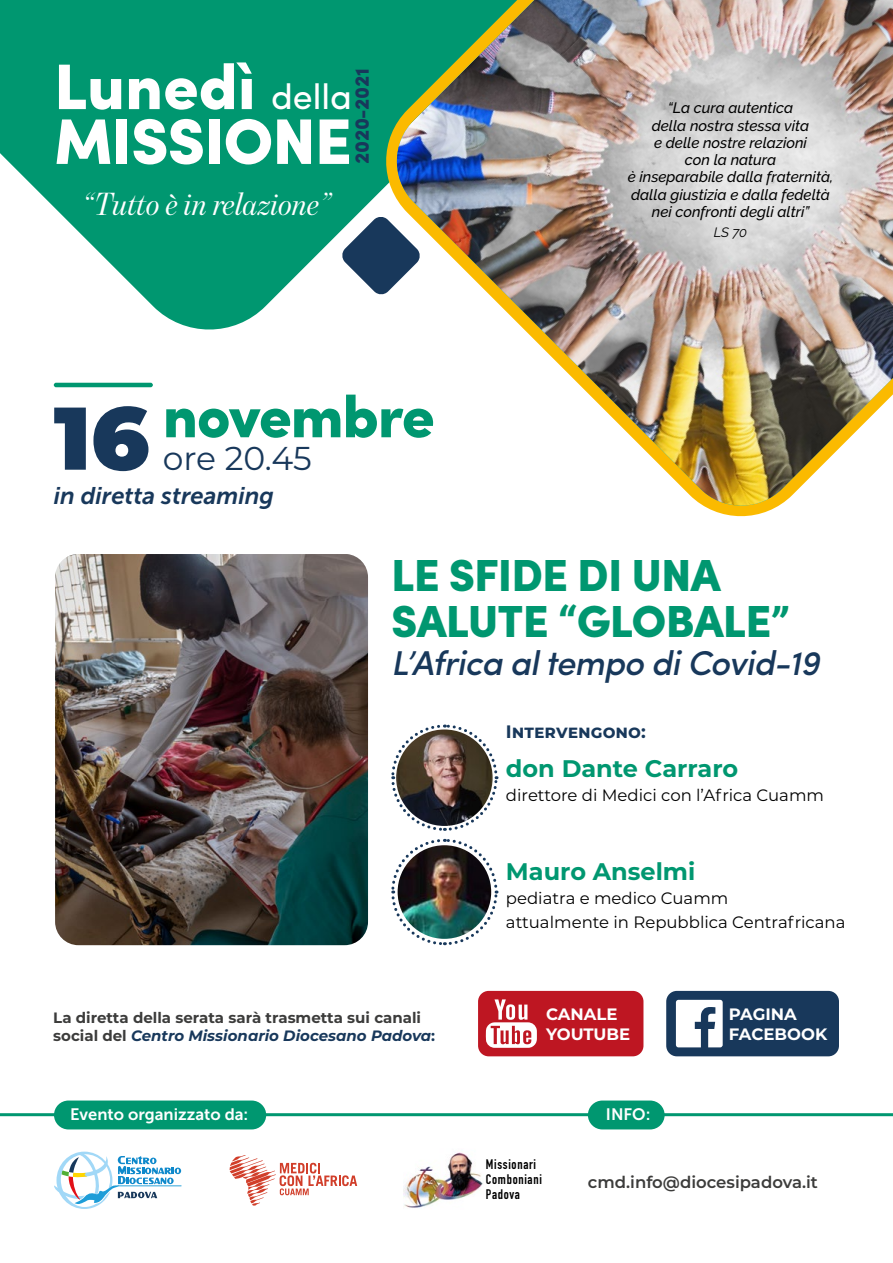
<style>
.page{position:relative;width:893px;height:1263px;background:#fff}
.page>*{position:absolute;margin:0;border:0;box-sizing:border-box;transform-origin:0 0}
.t1{font:900 64.5px/54.8px "Sofia Pro";letter-spacing:-.02em;color:#fff}
.t2{font:900 60px "Sofia Pro";letter-spacing:-.02em;color:#009770}
.t3{font:900 45px/46.5px "Sofia Pro";letter-spacing:-.02em;color:#009770}
.t4{font:italic 500 34.5px "Sofia Pro";letter-spacing:-.02em;color:#18385b}
.t5{font:33px "Montserrat";letter-spacing:-.005em;color:#18385b}
.t6{font:italic 32.55px "Benton Mod Disp";color:#fff}
.t7{font:700 24px "Montserrat";color:#009770}
.t8{font:italic 24px "Museo Sans 700";color:#18385b}
.t9{font:900 19.95px "Sofia Pro";letter-spacing:-.02em;color:#18385b}
.t10{font:700 18px "Montserrat";color:#18385b}
.t11{font:16.5px/24px "Montserrat";color:#000}
.t12{font:700 16.5px/19.8px "Montserrat";color:#fff}
.t13{font:16.5px "Museo Sans 700";color:#fff}
.t14{font:600 16.5px "Montserrat";color:#3c3c3b}
.t15{font:italic 500 15px/17.2px "Raleway";color:#000;text-align:center}
.t16{font:700 15px/18px "Montserrat";color:#3c3c3b}
.t17{font:700 13.65px/15px "DIN Condensed";letter-spacing:.05em;color:#000}
.t18{font:italic 13.5px "Raleway";color:#000}
.s1{font-weight:400;font-size:35.7px}
.s2{font-family:"Montserrat";font-size:88.8px;color:#18385b}
.s3{font-style:italic;color:#18385b}
.s4{color:#18385b}
</style>
<div class="page">
<svg style="left:0;top:0;width:379px;height:330px;fill:#009770"></svg>
<svg style="left:379px;top:0;width:389px;height:517px"></svg>
<hr style="left:54px;top:383px;width:99px;height:4px;background:#009770;border-radius:2px">
<div style="left:54px;top:1100px;width:212px;height:29px;background:#009770;border-radius:14px"></div>
<div style="left:588px;top:1100px;width:77px;height:29px;background:#009770;border-radius:14px"></div>
<hr style="left:117px;top:1185px;width:65px;height:1px;background:#1d9dd8">
<svg style="left:54px;top:1151px;width:127px;height:58px"></svg>
<img style="left:404px;top:1152px;width:79px;height:56px">
<svg style="left:230px;top:1155px;width:127px;height:50px"></svg>
<hr style="left:261px;top:1113px;width:334px;height:3px;background:#009770">
<hr style="left:0;top:1113px;width:70px;height:3px;background:#009770">
<hr style="left:662px;top:1113px;width:231px;height:3px;background:#009770">
<img style="left:391px;top:0;width:502px;height:511px">
<img style="left:55px;top:554px;width:313px;height:391px">
<div style="left:666px;top:991px;width:173px;height:65px;background:#18385b;border-radius:11px"></div>
<svg style="left:676px;top:1000px;width:47px;height:47px"></svg>
<div style="left:478px;top:991px;width:165px;height:65px;background:#be1622;border-radius:11px"></div>
<svg style="left:486px;top:999px;width:51px;height:49px"></svg>
<img style="left:391px;top:724px;width:108px;height:222px">
<h1 class="t1" style="left:54px;top:55px;width:300px">Lunedì <span class="s1">della<br></span>MISSIONE</h1>
<h3 class="t9" style="left:346px;top:164px;width:97px;rotate:-90deg">2020-2021</h3>
<h3 class="t6" style="left:83px;top:185px;width:251px">“Tutto è in relazione”</h3>
<h2 class="t2" style="left:54px;top:369px;width:382px"><span class="s2">16</span> novembre</h2>
<h3 class="t5" style="left:163px;top:436px;width:151px">ore 20.45</h3>
<h3 class="t8" style="left:54px;top:482px;width:222px">in diretta streaming</h3>
<p class="t15" style="left:628px;top:99px;width:207px">“La cura autentica<br>della nostra stessa vita<br>e delle nostre relazioni<br>con la natura<br>è inseparabile dalla fraternità, dalla giustizia e dalla fedeltà nei confronti degli altri”</p>
<p class="t18" style="left:714px;top:224px;width:35px">LS 70</p>
<h3 class="t3" style="left:391px;top:549px;width:400px">LE SFIDE DI UNA<br>SALUTE “GLOBALE”</h3>
<h3 class="t4" style="left:391px;top:637px;width:430px">L’Africa al tempo di Covid-19</h3>
<p class="t10" style="left:506px;top:719px;width:141px">Intervengono:</p>
<h3 class="t7" style="left:506px;top:751px;width:234px">don Dante Carraro</h3>
<p class="t11" style="left:506px;top:783px;width:320px">direttore di Medici con l’Africa Cuamm</p>
<p class="t16" style="left:53px;top:1008px;width:383px">La diretta della serata sarà trasmetta sui canali social del <span class="s3">Centro Missionario Diocesano Padova</span><span class="s4">:</span></p>
<h3 class="t7" style="left:506px;top:854px;width:191px">Mauro Anselmi</h3>
<p class="t11" style="left:506px;top:885px;width:341px">pediatra e medico Cuamm<br>attualmente in Repubblica Centrafricana</p>
<p class="t12" style="left:546px;top:1004px;width:86px">CANALE<br>YOUTUBE</p>
<p class="t12" style="left:729px;top:1004px;width:100px">PAGINA<br>FACEBOOK</p>
<p class="t13" style="left:70px;top:1105px;width:180px">Evento organizzato da:</p>
<p class="t13" style="left:606px;top:1105px;width:46px">INFO:</p>
<p class="t17" style="left:486px;top:1156px;width:58px">Missionari<br>Comboniani<br>Padova</p>
<p class="t14" style="left:588px;top:1171px;width:231px">cmd.info@diocesipadova.it</p>
</div>
